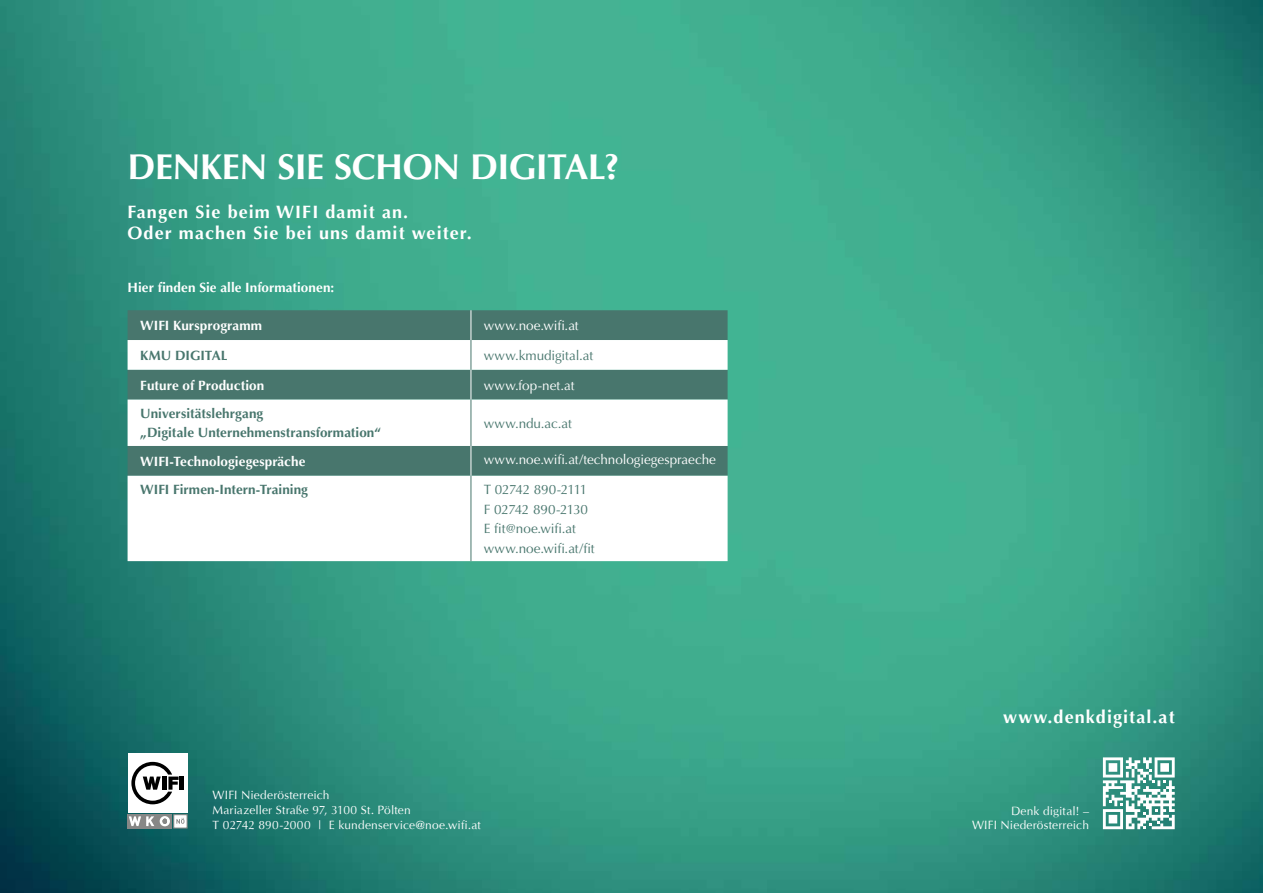
<style>
.page{position:relative;width:1263px;height:893px;background:#fff}
.page>*{position:absolute;margin:0;border:0;box-sizing:border-box;transform-origin:0 0}
.t1{font:700 36px "Optima LT Std";letter-spacing:-.015em;color:#fff}
.t2{font:700 18px/21.6px "Optima LT Std";letter-spacing:.06em;color:#fff}
.t3{font:13.5px/19.5px "Optima LT Std";letter-spacing:-.01em;color:#48766d}
.t4{font:700 13.5px/19.5px "Optima LT Std";letter-spacing:.005em;color:#48766d}
.t5{font:700 13.5px "Optima LT Std";letter-spacing:.005em;color:#fff}
.t6{font:13.5px "Optima LT Std";color:#fff}
.t7{font:12px/15px "Optima";letter-spacing:.01em;color:#fff}
</style>
<div class="page">
<img style="left:0;top:0;width:1263px;height:893px">
<div style="left:173px;top:814px;width:15px;height:14px;background:#fff;border:1px solid #878786"></div>
<div style="left:158px;top:814px;width:14px;height:14px;background:#878786"></div>
<div style="left:143px;top:814px;width:14px;height:14px;background:#878786"></div>
<div style="left:128px;top:814px;width:14px;height:14px;background:#878786"></div>
<svg style="left:129px;top:816px;width:25px;height:10px"></svg>
<svg style="left:176px;top:818px;width:8px;height:6px"></svg>
<div style="left:128px;top:753px;width:60px;height:60px;background:#fff"></div>
<hr style="left:180px;top:776px;width:4px;height:14px;background:#000">
<svg style="left:131px;top:762px;width:48px;height:42px"></svg>
<svg style="left:160px;top:816px;width:10px;height:10px"></svg>
<div style="left:128px;top:310px;width:600px;height:30px;background:#48766d"></div>
<svg style="left:128px;top:340px;width:600px;height:221px"></svg>
<hr style="left:471px;top:310px;width:1px;height:30px;background:#fff">
<hr style="left:471px;top:370px;width:1px;height:30px;background:#fff">
<hr style="left:471px;top:446px;width:1px;height:30px;background:#fff">
<hr style="left:471px;top:340px;width:1px;height:30px;background:#48766d">
<hr style="left:471px;top:400px;width:1px;height:46px;background:#48766d">
<hr style="left:471px;top:476px;width:1px;height:85px;background:#48766d">
<svg style="left:1103px;top:757px;width:72px;height:72px"></svg>
<h1 class="t1" style="left:128px;top:146px;width:494px">DENKEN SIE SCHON DIGITAL?</h1>
<h2 class="t2" style="left:128px;top:201px;width:346px">Fangen Sie beim WIFI damit an.<br>Oder machen Sie bei uns damit weiter.</h2>
<p class="t5" style="left:128px;top:279px;width:208px">Hier finden Sie alle Informationen:</p>
<p class="t5" style="left:140px;top:318px;width:123px">WIFI Kursprogramm</p>
<p class="t6" style="left:484px;top:318px;width:96px">www.noe.wifi.at</p>
<p class="t4" style="left:140px;top:346px;width:89px">KMU DIGITAL</p>
<p class="t3" style="left:484px;top:346px;width:111px">www.kmudigital.at</p>
<p class="t5" style="left:140px;top:377px;width:126px">Future of Production</p>
<p class="t6" style="left:484px;top:377px;width:92px">www.fop-net.at</p>
<p class="t4" style="left:140px;top:404px;width:242px">Universitätslehrgang<br>„Digitale Unternehmenstransformation“</p>
<p class="t3" style="left:484px;top:414px;width:90px">www.ndu.ac.at</p>
<p class="t5" style="left:140px;top:453px;width:167px">WIFI-Technologiegespräche</p>
<p class="t6" style="left:484px;top:452px;width:234px">www.noe.wifi.at/technologiegespraeche</p>
<p class="t4" style="left:140px;top:480px;width:169px">WIFI Firmen-Intern-Training</p>
<p class="t3" style="left:484px;top:480px;width:112px">T 02742 890-2111<br>F 02742 890-2130<br>E fit@noe.wifi.at www.noe.wifi.at/fit</p>
<p class="t7" style="left:213px;top:788px;width:270px">WIFI Niederösterreich<br>Mariazeller Straße 97, 3100 St. Pölten<br>T 02742 890-2000 | E kundenservice@noe.wifi.at</p>
<h2 class="t2" style="left:1003px;top:707px;width:173px">www.denkdigital.at</h2>
<p class="t7" style="left:972px;top:804px;width:118px;line-height:14.4px;text-align:right">Denk digital! –<br>WIFI Niederösterreich</p>
</div>
